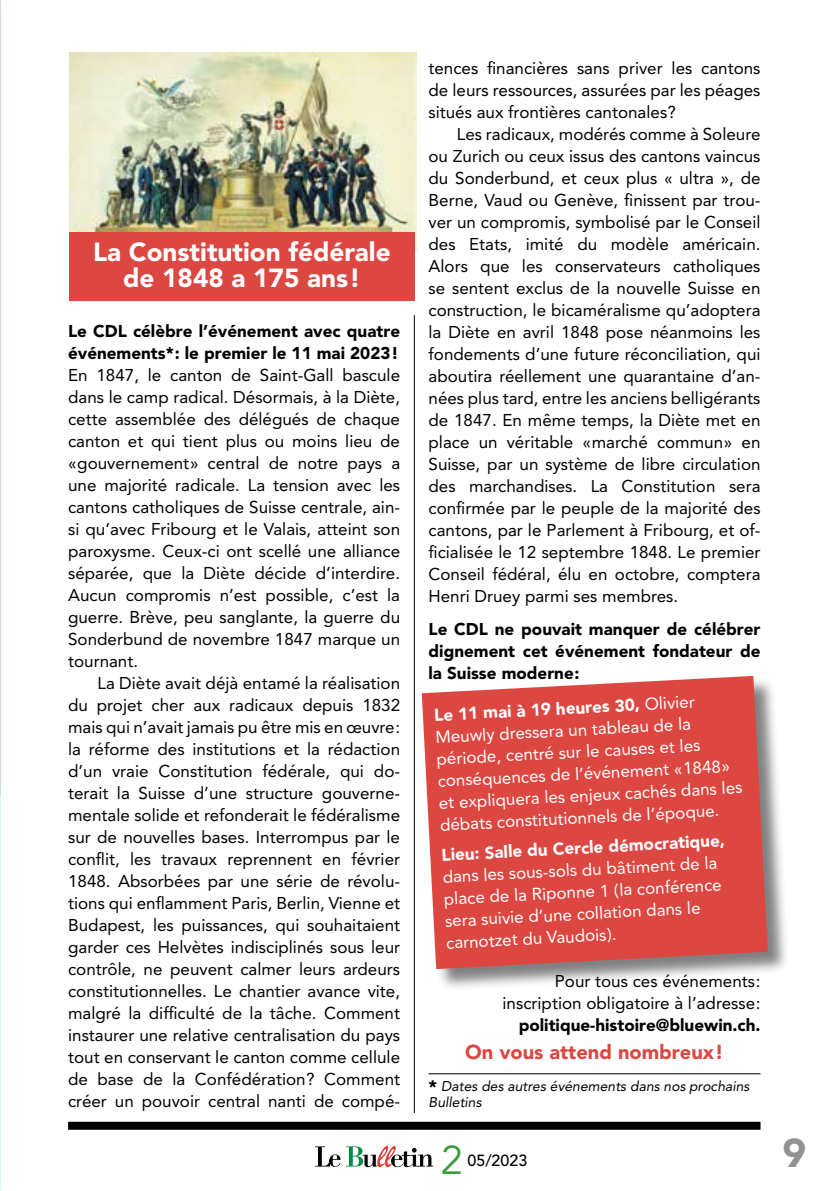
<style>
.page{position:relative;width:840px;height:1191px;background:#fff}
.page>*{position:absolute;margin:0;border:0;box-sizing:border-box;transform-origin:0 0}
.t1{font:40px "Avenir";color:#3b9e3a}
.t2{font:900 40px "Avenir";color:#949290}
.t3{font:900 26px/26px "Avenir";color:#fff;text-align:center}
.t4{font:900 20px "Avenir";color:#dd4741}
.t5{font:17px/22px "Avenir";color:#000;text-align:justify}
.t6{font:17px/22px "Avenir";color:#fff}
.t7{font:900 17px/22px "Avenir";color:#000}
.t8{font:900 17px "Avenir";color:#fff}
.t9{font:500 16px "Avenir";color:#000}
.t10{font:italic 14px/16px "Avenir";color:#000}
.s1{font-weight:900}
.s2{font-weight:900;font-style:normal;font-size:18px}
</style>
<div class="page">
<svg style="left:315px;top:1146px;width:25px;height:21px"></svg>
<svg style="left:346px;top:1145px;width:87px;height:22px"></svg>
<div style="left:68px;top:1121px;width:692px;height:8px;background:#000"></div>
<hr style="left:413px;top:315px;width:1px;height:798px;background:#000">
<img style="left:69px;top:52px;width:347px;height:197px">
<div style="left:69px;top:233px;width:345px;height:68px;background:#dd4741"></div>
<div style="left:422px;top:677px;width:367px;height:314px;background:#000;opacity:.5"></div>
<svg style="left:421px;top:676px;width:346px;height:293px;background:#db534e"></svg>
<hr style="left:428px;top:1073px;width:332px;height:1px;background:#000">
<h2 class="t3" style="left:93px;top:238px;width:298px">La Constitution fédérale de 1848 a 175 ans!</h2>
<p class="t7" style="left:68px;top:320px;width:333px">Le CDL célèbre l’événement avec quatre événements*: le premier le 11 mai 2023!</p>
<p class="t5" style="left:68px;top:363px;width:333px">En 1847, le canton de Saint-Gall bascule dans le camp radical. Désormais, à la Diète, cette assemblée des délégués de chaque canton et qui tient plus ou moins lieu de «gouvernement» central de notre pays a une majorité radicale. La tension avec les cantons catholiques de Suisse centrale, ain&shy;si qu’avec Fribourg et le Valais, atteint son paroxysme. Ceux-ci ont scellé une alliance séparée, que la Diète décide d’interdire.<br>Aucun compromis n’est possible, c’est la guerre. Brève, peu sanglante, la guerre du Sonderbund de novembre 1847 marque un tournant.</p>
<p class="t5" style="left:68px;top:671px;width:333px;text-indent:29px">La Diète avait déjà entamé la réalisation du projet cher aux radicaux depuis 1832 mais qui n’avait jamais pu être mis en œuvre: la réforme des institutions et la rédaction d’un vraie Constitution fédérale, qui do&shy;terait la Suisse d’une structure gouverne&shy;mentale solide et refonderait le fédéralisme sur de nouvelles bases. Interrompus par le conflit, les travaux reprennent en février 1848. Absorbées par une série de révolu&shy;tions qui enflamment Paris, Berlin, Vienne et Budapest, les puissances, qui souhaitaient garder ces Helvètes indisciplinés sous leur contrôle, ne peuvent calmer leurs ardeurs constitutionnelles. Le chantier avance vite, malgré la difficulté de la tâche. Comment instaurer une relative centralisation du pays tout en conservant le canton comme cellule de base de la Confédération? Comment créer un pouvoir central nanti de compé-</p>
<p class="t5" style="left:428px;top:56px;width:333px">tences financières sans priver les cantons de leurs ressources, assurées par les péages situés aux frontières cantonales?</p>
<p class="t5" style="left:428px;top:122px;width:333px;text-indent:28px">Les radicaux, modérés comme à Soleure ou Zurich ou ceux issus des cantons vaincus du Sonderbund, et ceux plus « ultra », de Berne, Vaud ou Genève, finissent par trou&shy;ver un compromis, symbolisé par le Conseil des Etats, imité du modèle américain.<br>Alors que les conservateurs catholiques se sentent exclus de la nouvelle Suisse en construction, le bicaméralisme qu’adoptera la Diète en avril 1848 pose néanmoins les fondements d’une future réconciliation, qui aboutira réellement une quarantaine d’an&shy;nées plus tard, entre les anciens belligérants de 1847. En même temps, la Diète met en place un véritable «marché commun» en Suisse, par un système de libre circulation des marchandises. La Constitution sera confirmée par le peuple de la majorité des cantons, par le Parlement à Fribourg, et of&shy;ficialisée le 12 septembre 1848. Le premier Conseil fédéral, élu en octobre, comptera Henri Druey parmi ses membres.</p>
<p class="t7" style="left:428px;top:618px;width:333px;text-align:justify">Le CDL ne pouvait manquer de célébrer dignement cet événement fondateur de la Suisse moderne:</p>
<p class="t6" style="left:433px;top:703px;width:305px;rotate:-3deg"><span class="s1">Le 11 mai à 19 heures 30,</span> Olivier Meuwly dressera un tableau de la période, centré sur le causes et les conséquences de l’événement «1848» et expliquera les enjeux cachés dans les débats constitutionnels de l’époque.</p>
<p class="t8" style="left:441px;top:844px;width:285px;rotate:-3deg">Lieu: Salle du Cercle démocratique,</p>
<p class="t6" style="left:442px;top:865px;width:279px;rotate:-3deg">dans les sous-sols du bâtiment de la place de la Riponne 1 (la conférence sera suivie d’une collation dans le carnotzet du Vaudois).</p>
<p class="t5" style="left:502px;top:969px;width:259px;text-align:right">Pour tous ces événements: inscription obligatoire à l’adresse:</p>
<p class="t7" style="left:518px;top:1014px;width:243px">politique-histoire@bluewin.ch.</p>
<p class="t4" style="left:465px;top:1040px;width:260px">On vous attend nombreux!</p>
<p class="t10" style="left:428px;top:1078px;width:322px"><span class="s2">*</span> Dates des autres événements dans nos prochains<br>Bulletins</p>
<h1 class="t1" style="left:440px;top:1136px;width:24px">2</h1>
<p class="t9" style="left:467px;top:1151px;width:61px">05/2023</p>
<h1 class="t2" style="left:782px;top:1128px;width:25px">9</h1>
</div>
